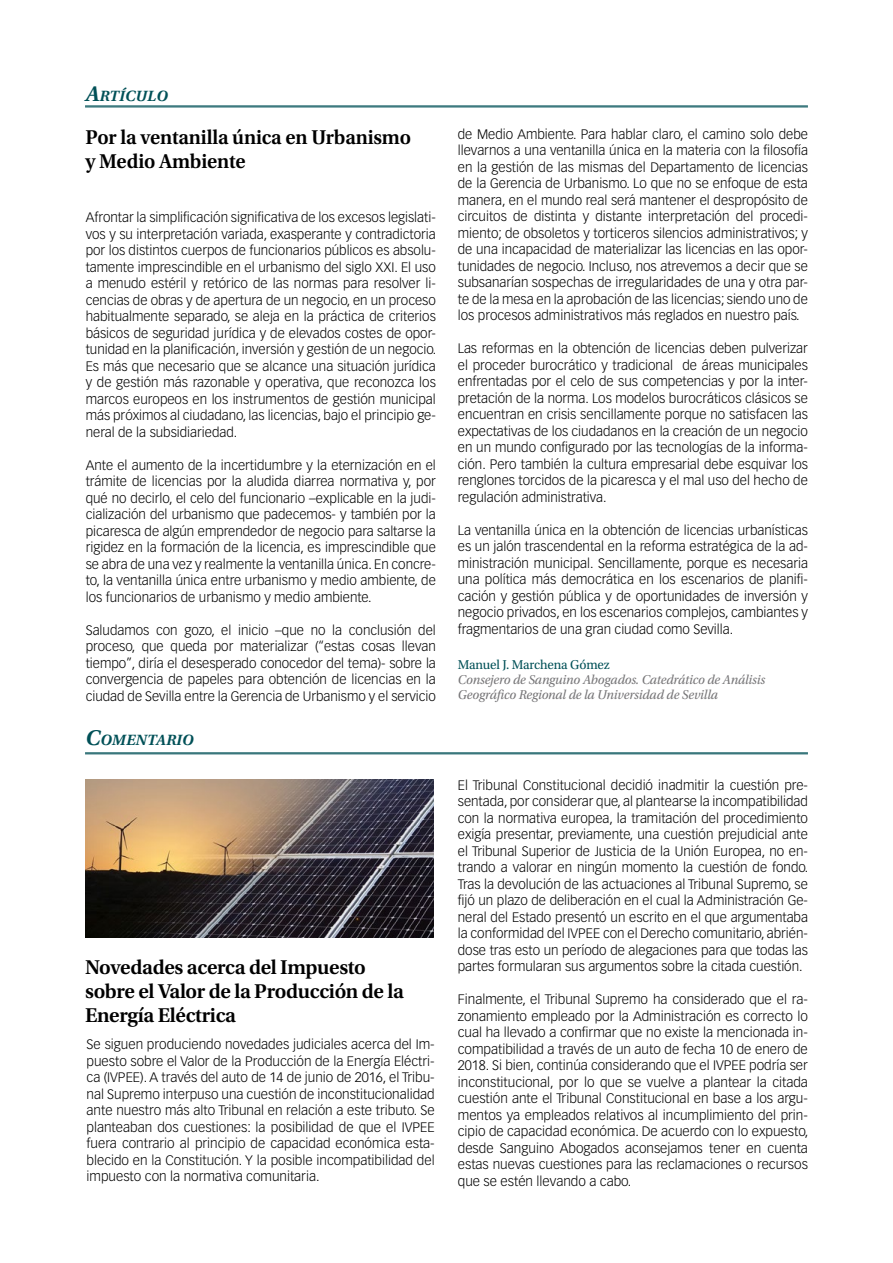
<style>
.page{position:relative;width:893px;height:1263px;background:#fff}
.page>*{position:absolute;margin:0;border:0;box-sizing:border-box;transform-origin:0 0}
.t1{font:600 21px/24px "Utopia Std";letter-spacing:-.02em;color:#000}
.t2{font:15.75px "Utopia Std Semibold Capt It";color:#005057}
.t3{font:300 13.5px/16.5px "Vectora LT Std";color:#000;text-align:justify}
.t4{font:italic 13.5px/15px "Utopia Std";letter-spacing:-.01em;color:#767577}
.t5{font:13.5px "Utopia Std";letter-spacing:-.01em;color:#005057}
.s1{font-size:22.5px}
</style>
<div class="page">
<hr style="left:85px;top:106px;width:723px;height:1px;background:#005057">
<hr style="left:85px;top:107px;width:723px;height:1px;background:#005057">
<hr style="left:85px;top:752px;width:723px;height:1px;background:#005057">
<hr style="left:85px;top:754px;width:723px;height:1px;background:#005057">
<img style="left:85px;top:779px;width:348px;height:159px">
<p class="t2" style="left:85px;top:87px;width:84px"><span class="s1">A</span>RTÍCULO</p>
<h1 class="t1" style="left:85px;top:125px;width:327px">Por la ventanilla única en Urbanismo y Medio Ambiente</h1>
<p class="t3" style="left:86px;top:209px;width:352px">Afrontar la simplificación significativa de los excesos legislati&shy;vos y su interpretación variada, exasperante y contradictoria por los distintos cuerpos de funcionarios públicos es absolu&shy;tamente imprescindible en el urbanismo del siglo XXI. El uso a menudo estéril y retórico de las normas para resolver li&shy;cencias de obras y de apertura de un negocio, en un proceso habitualmente separado, se aleja en la práctica de criterios básicos de seguridad jurídica y de elevados costes de opor&shy;tunidad en la planificación, inversión y gestión de un negocio.<br>Es más que necesario que se alcance una situación jurídica y de gestión más razonable y operativa, que reconozca los marcos europeos en los instrumentos de gestión municipal más próximos al ciudadano, las licencias, bajo el principio ge&shy;neral de la subsidiariedad.</p>
<p class="t3" style="left:86px;top:457px;width:352px">Ante el aumento de la incertidumbre y la eternización en el trámite de licencias por la aludida diarrea normativa y, por qué no decirlo, el celo del funcionario –explicable en la judi&shy;cialización del urbanismo que padecemos- y también por la picaresca de algún emprendedor de negocio para saltarse la rigidez en la formación de la licencia, es imprescindible que se abra de una vez y realmente la ventanilla única. En concre&shy;to, la ventanilla única entre urbanismo y medio ambiente, de los funcionarios de urbanismo y medio ambiente.</p>
<p class="t3" style="left:86px;top:622px;width:352px">Saludamos con gozo, el inicio –que no la conclusión del proceso, que queda por materializar (“estas cosas llevan tiempo”, diría el desesperado conocedor del tema)- sobre la convergencia de papeles para obtención de licencias en la ciudad de Sevilla entre la Gerencia de Urbanismo y el servicio</p>
<p class="t2" style="left:85px;top:731px;width:110px"><span class="s1">C</span>OMENTARIO</p>
<h1 class="t1" style="left:85px;top:956px;width:320px">Novedades acerca del Impuesto sobre el Valor de la Producción de la<br>Energía Eléctrica</h1>
<p class="t3" style="left:87px;top:1036px;width:350px">Se siguen produciendo novedades judiciales acerca del Im&shy;puesto sobre el Valor de la Producción de la Energía Eléctri&shy;ca (IVPEE). A través del auto de 14 de junio de 2016, el Tribu&shy;nal Supremo interpuso una cuestión de inconstitucionalidad ante nuestro más alto Tribunal en relación a este tributo. Se planteaban dos cuestiones: la posibilidad de que el IVPEE fuera contrario al principio de capacidad económica esta&shy;blecido en la Constitución. Y la posible incompatibilidad del impuesto con la normativa comunitaria.</p>
<p class="t3" style="left:458px;top:126px;width:352px">de Medio Ambiente. Para hablar claro, el camino solo debe llevarnos a una ventanilla única en la materia con la filosofía en la gestión de las mismas del Departamento de licencias de la Gerencia de Urbanismo. Lo que no se enfoque de esta manera, en el mundo real será mantener el despropósito de circuitos de distinta y distante interpretación del procedi&shy;miento; de obsoletos y torticeros silencios administrativos; y de una incapacidad de materializar las licencias en las opor&shy;tunidades de negocio. Incluso, nos atrevemos a decir que se subsanarían sospechas de irregularidades de una y otra par&shy;te de la mesa en la aprobación de las licencias; siendo uno de los procesos administrativos más reglados en nuestro país.</p>
<p class="t3" style="left:458px;top:340px;width:352px">Las reformas en la obtención de licencias deben pulverizar el proceder burocrático y tradicional de áreas municipales enfrentadas por el celo de sus competencias y por la inter&shy;pretación de la norma. Los modelos burocráticos clásicos se encuentran en crisis sencillamente porque no satisfacen las expectativas de los ciudadanos en la creación de un negocio en un mundo configurado por las tecnologías de la informa&shy;ción. Pero también la cultura empresarial debe esquivar los renglones torcidos de la picaresca y el mal uso del hecho de regulación administrativa.</p>
<p class="t3" style="left:458px;top:522px;width:352px">La ventanilla única en la obtención de licencias urbanísticas es un jalón trascendental en la reforma estratégica de la ad&shy;ministración municipal. Sencillamente, porque es necesaria una política más democrática en los escenarios de planifi&shy;cación y gestión pública y de oportunidades de inversión y negocio privados, en los escenarios complejos, cambiantes y fragmentarios de una gran ciudad como Sevilla.</p>
<p class="t5" style="left:458px;top:658px;width:153px">Manuel J. Marchena Gómez</p>
<p class="t4" style="left:458px;top:673px;width:309px">Consejero de Sanguino Abogados. Catedrático de Análisis<br>Geográfico Regional de la Universidad de Sevilla</p>
<p class="t3" style="left:458px;top:777px;width:352px">El Tribunal Constitucional decidió inadmitir la cuestión pre&shy;sentada, por considerar que, al plantearse la incompatibilidad con la normativa europea, la tramitación del procedimiento exigía presentar, previamente, una cuestión prejudicial ante el Tribunal Superior de Justicia de la Unión Europea, no en&shy;trando a valorar en ningún momento la cuestión de fondo.<br>Tras la devolución de las actuaciones al Tribunal Supremo, se fijó un plazo de deliberación en el cual la Administración Ge&shy;neral del Estado presentó un escrito en el que argumentaba la conformidad del IVPEE con el Derecho comunitario, abrién&shy;dose tras esto un período de alegaciones para que todas las partes formularan sus argumentos sobre la citada cuestión.</p>
<p class="t3" style="left:458px;top:991px;width:352px">Finalmente, el Tribunal Supremo ha considerado que el ra&shy;zonamiento empleado por la Administración es correcto lo cual ha llevado a confirmar que no existe la mencionada in&shy;compatibilidad a través de un auto de fecha 10 de enero de 2018. Si bien, continúa considerando que el IVPEE podría ser inconstitucional, por lo que se vuelve a plantear la citada cuestión ante el Tribunal Constitucional en base a los argu&shy;mentos ya empleados relativos al incumplimiento del prin&shy;cipio de capacidad económica. De acuerdo con lo expuesto, desde Sanguino Abogados aconsejamos tener en cuenta estas nuevas cuestiones para las reclamaciones o recursos que se estén llevando a cabo.</p>
</div>
